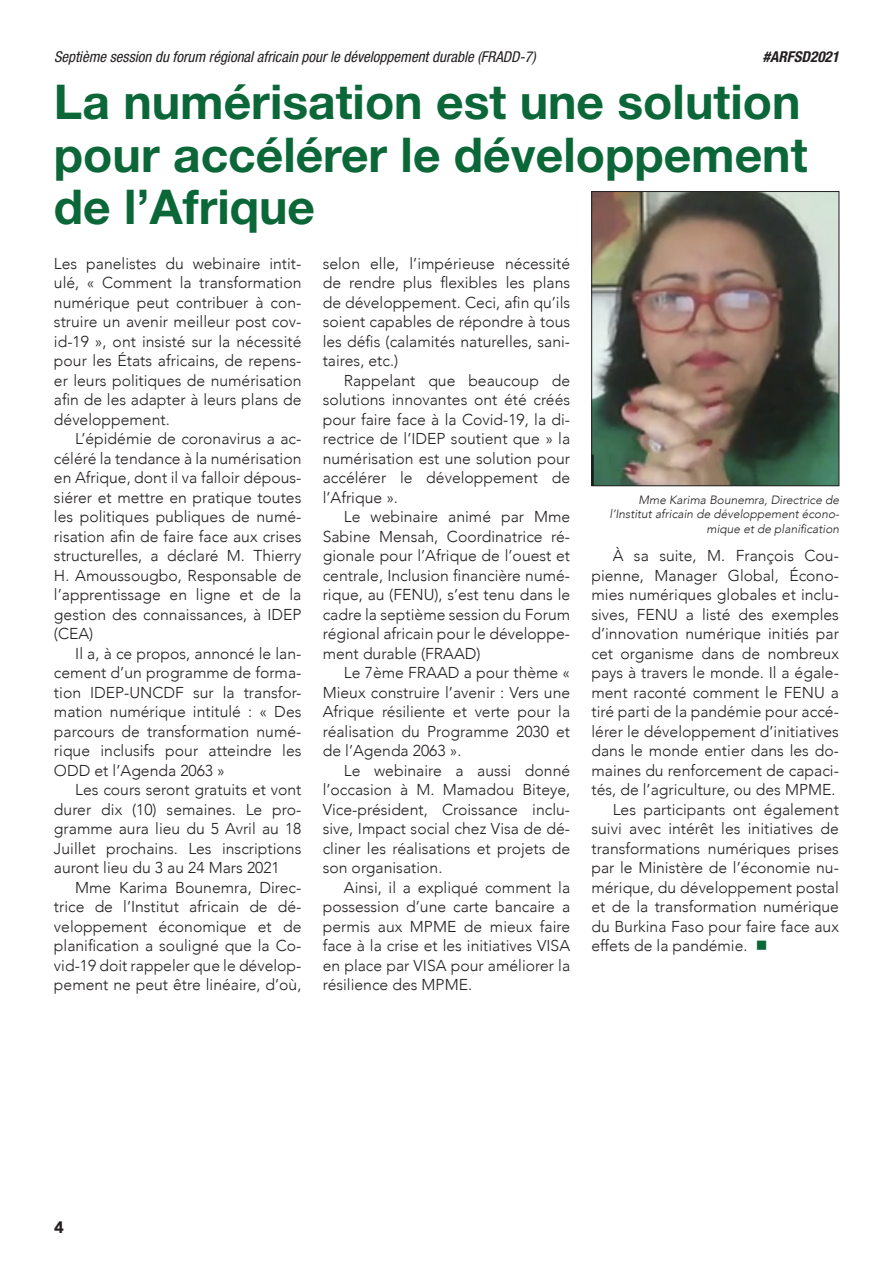
<style>
.page{position:relative;width:893px;height:1263px;background:#fff}
.page>*{position:absolute;margin:0;border:0;box-sizing:border-box;transform-origin:0 0}
._04_MainHead{font:700 48px/52.5px "Helvetica Neue LT Std";color:#0b6738}
.t1{font:900 16.5px "Avenir";color:#231f20}
._01_BodyText{font:300 15.75px/19.5px "Avenir";color:#231f20;text-align:justify}
._01_Body-firstpara{font:300 15.75px/19.5px "Avenir";color:#231f20;text-align:justify}
.t2{font:italic condensed 15px "Helvetica Neue LT Std";color:#231f20}
.t3{font:italic 700 condensed 15px "Helvetica Neue LT Std";color:#231f20}
._08_PhotoCaption{font:italic 300 12px/14.4px "Avenir";color:#231f20;text-align:right}
.s1{color:#0b6738}
</style>
<div class="page">
<img style="left:593px;top:193px;width:244px;height:291px">
<div style="left:591px;top:191px;width:248px;height:295px;border:1px solid #231f20"></div>
<p class="t2" style="left:54px;top:48px;width:483px">Septième session du forum régional africain pour le développement durable (FRADD-7)</p>
<p class="t3" style="left:763px;top:47px;width:78px">#ARFSD2021</p>
<p class="_04_MainHead" style="left:54px;top:75px;width:755px">La numérisation est une solution pour accélérer le développement de l’Afrique</p>
<p class="_01_Body-firstpara" style="left:54px;top:253px;width:249px">Les panelistes du webinaire intit&shy;ulé, « Comment la transformation numérique peut contribuer à con&shy;struire un avenir meilleur post cov&shy;id-19 », ont insisté sur la nécessité pour les États africains, de repens&shy;er leurs politiques de numérisation afin de les adapter à leurs plans de développement.</p>
<p class="_01_BodyText" style="left:54px;top:429px;width:249px;text-indent:21px">L’épidémie de coronavirus a ac&shy;céléré la tendance à la numérisation en Afrique, dont il va falloir dépous&shy;siérer et mettre en pratique toutes les politiques publiques de numé&shy;risation afin de faire face aux crises structurelles, a déclaré M. Thierry H. Amoussougbo, Responsable de l’apprentissage en ligne et de la gestion des connaissances, à IDEP (CEA)</p>
<p class="_01_BodyText" style="left:54px;top:643px;width:249px;text-indent:21px">Il a, à ce propos, annoncé le lan&shy;cement d’un programme de forma&shy;tion IDEP-UNCDF sur la transfor&shy;mation numérique intitulé : « Des parcours de transformation numé&shy;rique inclusifs pour atteindre les ODD et l’Agenda 2063 »</p>
<p class="_01_BodyText" style="left:54px;top:780px;width:249px;text-indent:21px">Les cours seront gratuits et vont durer dix (10) semaines. Le pro&shy;gramme aura lieu du 5 Avril au 18<br>Juillet prochains. Les inscriptions auront lieu du 3 au 24 Mars 2021</p>
<p class="_01_BodyText" style="left:54px;top:877px;width:249px;text-indent:21px">Mme Karima Bounemra, Direc&shy;trice de l’Institut africain de dé&shy;veloppement économique et de planification a souligné que la Co&shy;vid-19 doit rappeler que le dévelop&shy;pement ne peut être linéaire, d’où,</p>
<p class="_01_BodyText" style="left:323px;top:253px;width:249px">selon elle, l’impérieuse nécessité de rendre plus flexibles les plans de développement. Ceci, afin qu’ils soient capables de répondre à tous les défis (calamités naturelles, sani&shy;taires, etc.)</p>
<p class="_01_BodyText" style="left:323px;top:370px;width:249px;text-indent:21px">Rappelant que beaucoup de solutions innovantes ont été créés pour faire face à la Covid-19, la di&shy;rectrice de l’IDEP soutient que » la numérisation est une solution pour accélérer le développement de l’Afrique ».</p>
<p class="_01_BodyText" style="left:323px;top:507px;width:249px;text-indent:21px">Le webinaire animé par Mme Sabine Mensah, Coordinatrice ré&shy;gionale pour l’Afrique de l’ouest et centrale, Inclusion financière numé&shy;rique, au (FENU), s’est tenu dans le cadre la septième session du Forum régional africain pour le développe&shy;ment durable (FRAAD)</p>
<p class="_01_BodyText" style="left:323px;top:663px;width:249px;text-indent:21px">Le 7ème FRAAD a pour thème « Mieux construire l’avenir : Vers une Afrique résiliente et verte pour la réalisation du Programme 2030 et de l’Agenda 2063 ».</p>
<p class="_01_BodyText" style="left:323px;top:760px;width:249px;text-indent:21px">Le webinaire a aussi donné l’occasion à M. Mamadou Biteye, Vice-président, Croissance inclu&shy;sive, Impact social chez Visa de dé&shy;cliner les réalisations et projets de son organisation.</p>
<p class="_01_BodyText" style="left:323px;top:877px;width:249px;text-indent:21px">Ainsi, il a expliqué comment la possession d’une carte bancaire a permis aux MPME de mieux faire face à la crise et les initiatives VISA en place par VISA pour améliorer la résilience des MPME.</p>
<p class="_08_PhotoCaption" style="left:609px;top:493px;width:231px">Mme Karima Bounemra, Directrice de l’Institut africain de développement écono&shy;mique et de planification</p>
<p class="_01_BodyText" style="left:591px;top:546px;width:249px;text-indent:21px">À sa suite, M. François Cou&shy;pienne, Manager Global, Écono&shy;mies numériques globales et inclu&shy;sives, FENU a listé des exemples d’innovation numérique initiés par cet organisme dans de nombreux pays à travers le monde. Il a égale&shy;ment raconté comment le FENU a tiré parti de la pandémie pour accé&shy;lérer le développement d’initiatives dans le monde entier dans les do&shy;maines du renforcement de capaci&shy;tés, de l’agriculture, ou des MPME.</p>
<p class="_01_BodyText" style="left:591px;top:799px;width:249px;text-indent:21px">Les participants ont également suivi avec intérêt les initiatives de transformations numériques prises par le Ministère de l’économie nu&shy;mérique, du développement postal et de la transformation numérique du Burkina Faso pour faire face aux effets de la pandémie. <span class="s1">■</span></p>
<p class="t1" style="left:54px;top:1213px;width:11px">4</p>
</div>
